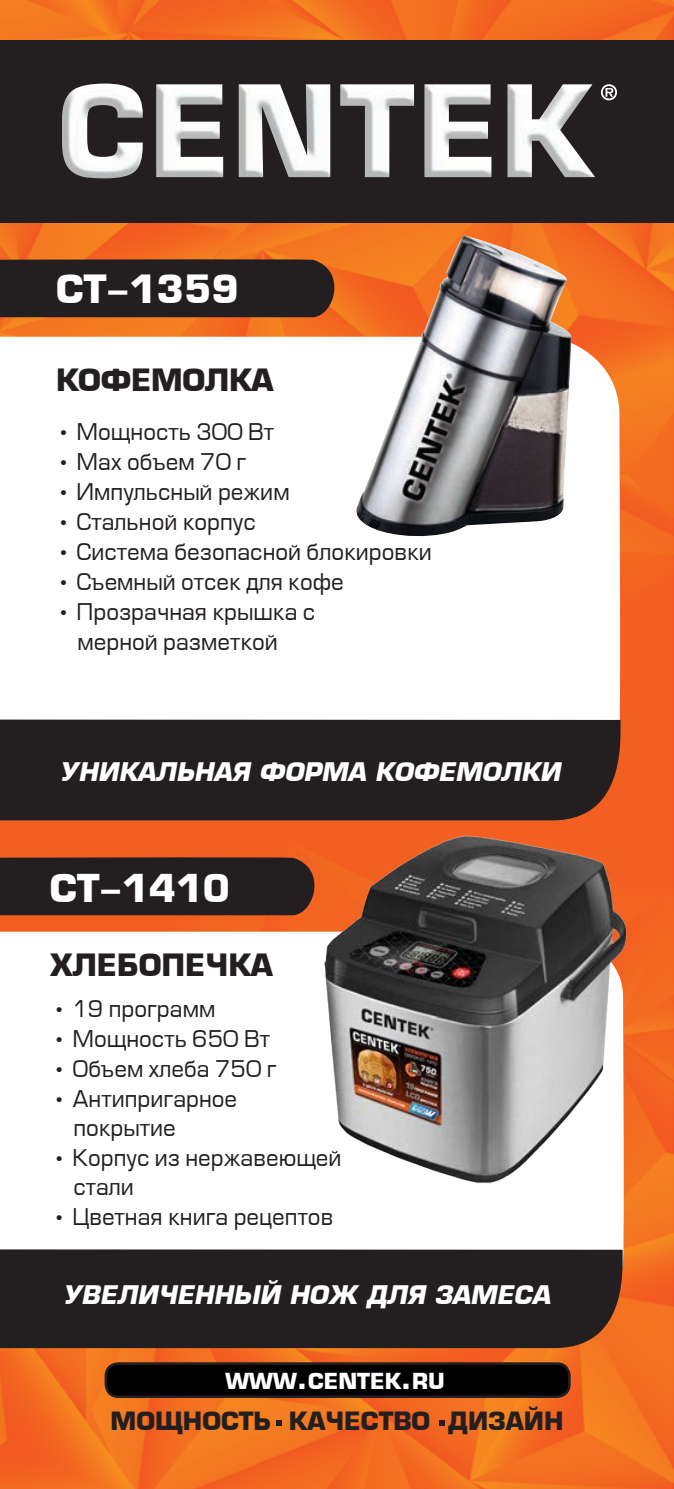
<style>
.page{position:relative;width:674px;height:1489px;background:#fff}
.page>*{position:absolute;margin:0;border:0;box-sizing:border-box;transform-origin:0 0}
.t1{font:700 38px "Europe";color:#fff}
.t2{font:700 37.5px "Europe";color:#fff}
.t3{font:700 30px "Europe";color:#231f20}
.t4{font:italic 700 25px "Europe";color:#fff}
.t5{font:700 24.5px "Europe";color:#231f20}
.t6{font:22.5px "Europe";color:#231f20}
.t7{font:700 21.5px "Europe";color:#fff}
.s1{font-size:30.75px}
</style>
<div class="page">
<img style="left:0;top:0;width:673px;height:1488px">
<div style="left:0;top:41px;width:673px;height:182px;background:#231f20"></div>
<svg style="left:0;top:337px;width:620px;height:382px"></svg>
<svg style="left:0;top:931px;width:623px;height:400px"></svg>
<div style="left:0;top:719px;width:620px;height:101px;background:#231f20"></div>
<div style="left:0;top:1249px;width:622px;height:98px;background:#231f20"></div>
<div style="left:0;top:259px;width:347px;height:58px;background:#231f20"></div>
<div style="left:0;top:856px;width:314px;height:59px;background:#231f20"></div>
<svg style="left:276px;top:1419px;width:5px;height:6px"></svg>
<svg style="left:439px;top:1419px;width:6px;height:6px"></svg>
<div style="left:106px;top:1363px;width:463px;height:33px;background:#000001;border-radius:12px"></div>
<div style="left:104px;top:1362px;width:466px;height:35px;border:3px solid #231f20;border-radius:12px"></div>
<img style="left:62px;top:84px;width:532px;height:94px">
<svg style="left:600px;top:84px;width:16px;height:16px"></svg>
<img style="left:356px;top:235px;width:215px;height:302px">
<img style="left:314px;top:825px;width:323px;height:371px">
<p class="t1" style="left:56px;top:266px;width:184px">CT-1359</p>
<p class="t3" style="left:56px;top:362px;width:219px">КОФЕМОЛКА</p>
<p class="t6" style="left:56px;top:419px;width:219px">• Мощность 300 Вт</p>
<p class="t6" style="left:56px;top:449px;width:192px">• Max объем 70 г</p>
<p class="t6" style="left:56px;top:479px;width:235px">• Импульсный режим</p>
<p class="t6" style="left:56px;top:509px;width:201px">• Стальной корпус</p>
<p class="t6" style="left:56px;top:539px;width:377px">• Система безопасной блокировки</p>
<p class="t6" style="left:56px;top:569px;width:289px">• Съемный отсек для кофе</p>
<p class="t6" style="left:56px;top:599px;width:261px">• Прозрачная крышка с</p>
<p class="t6" style="left:77px;top:629px;width:202px">мерной разметкой</p>
<p class="t4" style="left:60px;top:757px;width:502px">УНИКАЛЬНАЯ ФОРМА КОФЕМОЛКИ</p>
<p class="t2" style="left:50px;top:865px;width:182px">CT-1410</p>
<p class="t3" style="left:50px;top:946px;width:224px">ХЛЕБОПЕЧКА</p>
<p class="t6" style="left:52px;top:997px;width:165px">• 19 программ</p>
<p class="t6" style="left:52px;top:1027px;width:219px">• Мощность 650 Вт</p>
<p class="t6" style="left:52px;top:1057px;width:226px">• Объем хлеба 750 г</p>
<p class="t6" style="left:52px;top:1087px;width:187px">• Антипригарное</p>
<p class="t6" style="left:73px;top:1116px;width:104px">покрытие</p>
<p class="t6" style="left:52px;top:1146px;width:291px">• Корпус из нержавеющей</p>
<p class="t6" style="left:73px;top:1174px;width:62px">стали</p>
<p class="t6" style="left:52px;top:1204px;width:283px">• Цветная книга рецептов</p>
<p class="t4" style="left:63px;top:1279px;width:488px">УВЕЛИЧЕННЫЙ НОЖ ДЛЯ ЗАМЕСА</p>
<p class="t7" style="left:225px;top:1368px;width:221px">WWW<span class="s1">.</span>CENTEK<span class="s1">.</span>RU</p>
<p class="t5" style="left:110px;top:1406px;width:454px">МОЩНОСТЬ КАЧЕСТВО ДИЗАЙН</p>
</div>
